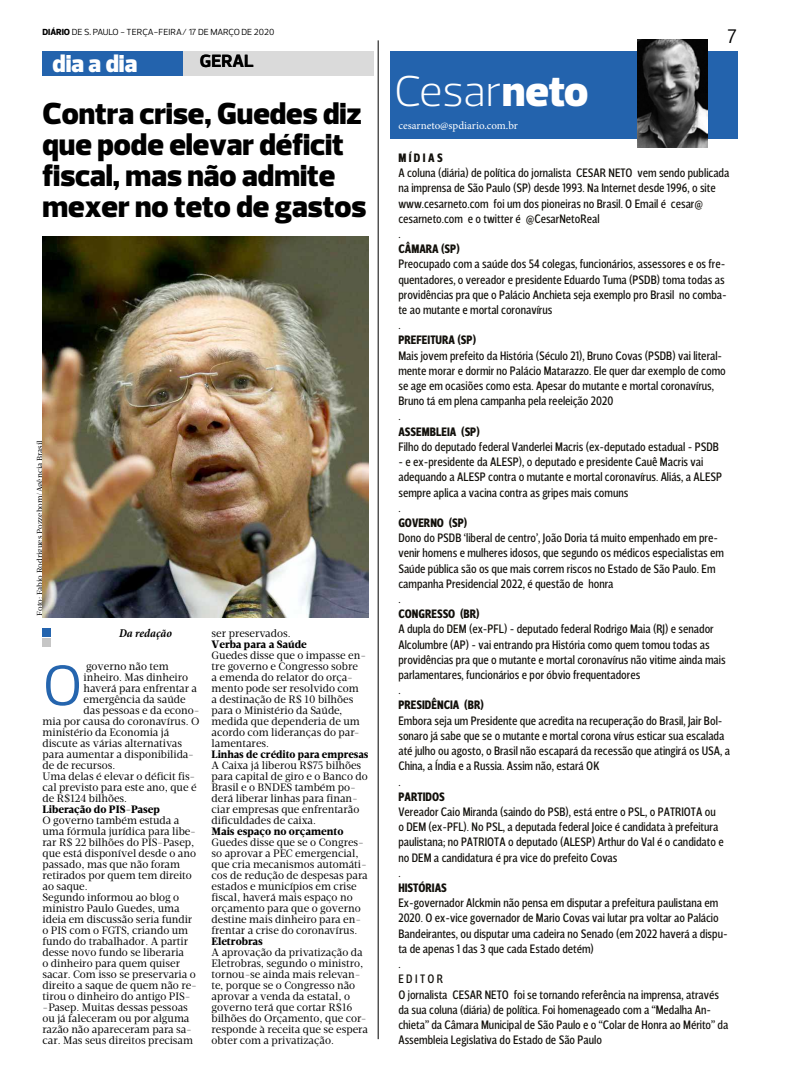
<style>
.page{position:relative;width:794px;height:1078px;background:#fff}
.page>*{position:absolute;margin:0;border:0;box-sizing:border-box;transform-origin:0 0}
.t1{font:58px "Prelo";color:#2565ae}
.t2{font:300 44px "Prelo";color:#fff}
.t3{font:900 31px/31px "Prelo";color:#000}
.t4{font:900 25px "Prelo";color:#fff}
.t5{font:20px "Prelo";color:#000}
.t6{font:700 18px "Prelo";color:#000}
.t7{font:12.5px/15.2px "Velino Sans Condensed";color:#12100b;scale:1.04 1}
.t8{font:700 12.5px "Velino Sans Condensed";color:#12100b;scale:1.04 1}
.t9{font:italic 700 condensed 12px "Minion Pro";letter-spacing:-.005em;color:#000}
.t10{font:11px/11px "Velino Text";color:#000;scale:.96 1}
.t11{font:900 11px "Velino Text";color:#000;scale:.96 1}
.t12{font:900 11px "Velino Text";color:#000;scale:.94 1}
.t13{font:11px "Minion Pro";color:#fff}
.t14{font:9px "Prelo";letter-spacing:-.01em;color:#000}
.t15{font:8px "Velino Text";color:#000}
.s1{font-weight:800}
.s2{font-weight:900}
</style>
<div class="page">
<div style="left:43px;top:51px;width:141px;height:24px;background:#2363ad"></div>
<div style="left:183px;top:51px;width:190px;height:25px;background:#dadada"></div>
<div style="left:390px;top:51px;width:347px;height:87px;background:#2363ad"></div>
<img style="left:637px;top:39px;width:70px;height:108px">
<hr style="left:378px;top:40px;width:1px;height:998px;background:#000">
<div style="left:43px;top:638px;width:8px;height:8px;background:#c6c6c6"></div>
<div style="left:43px;top:628px;width:8px;height:8px;background:#2464ae"></div>
<img style="left:43px;top:237px;width:326px;height:380px">
<p class="t14" style="left:43px;top:27px;width:233px"><span class="s1">DIÁRIO</span> DE S. PAULO - TERÇA-FEIRA/ 17 DE MARÇO DE 2020</p>
<h3 class="t5" style="left:727px;top:24px;width:11px">7</h3>
<h2 class="t2" style="left:394px;top:64px;width:196px">Cesar<span class="s2">neto</span></h2>
<p class="t13" style="left:398px;top:118px;width:121px">cesarneto@spdiario.com.br</p>
<p class="t8" style="left:398px;top:150px;width:44px">M Í D I A S</p>
<p class="t7" style="left:398px;top:165px;width:320px">A coluna (diária) de política do jornalista CESAR NETO vem sendo publicada na imprensa de São Paulo (SP) desde 1993. Na Internet desde 1996, o site www.cesarneto.com foi um dos pioneiras no Brasil. O Email é cesar@ cesarneto.com e o twitter é @CesarNetoReal<br>.</p>
<p class="t8" style="left:398px;top:241px;width:60px">CÂMARA (SP)</p>
<p class="t7" style="left:398px;top:256px;width:317px">Preocupado com a saúde dos 54 colegas, funcionários, assessores e os fre&shy;quentadores, o vereador e presidente Eduardo Tuma (PSDB) toma todas as providências pra que o Palácio Anchieta seja exemplo pro Brasil no comba&shy;te ao mutante e mortal coronavírus<br>.</p>
<p class="t8" style="left:398px;top:332px;width:76px">PREFEITURA (SP)</p>
<p class="t7" style="left:398px;top:348px;width:316px">Mais jovem prefeito da História (Século 21), Bruno Covas (PSDB) vai literal&shy;mente morar e dormir no Palácio Matarazzo. Ele quer dar exemplo de como se age em ocasiões como esta. Apesar do mutante e mortal coronavírus, Bruno tá em plena campanha pela reeleição 2020<br>.</p>
<p class="t8" style="left:398px;top:423px;width:80px">ASSEMBLEIA (SP)</p>
<p class="t7" style="left:398px;top:439px;width:310px">Filho do deputado federal Vanderlei Macris (ex-deputado estadual - PSDB</p>
<p class="t7" style="left:398px;top:454px;width:313px">- e ex-presidente da ALESP), o deputado e presidente Cauê Macris vai adequando a ALESP contra o mutante e mortal coronavírus. Aliás, a ALESP sempre aplica a vacina contra as gripes mais comuns<br>.</p>
<p class="t8" style="left:398px;top:515px;width:68px">GOVERNO (SP)</p>
<p class="t7" style="left:398px;top:530px;width:315px">Dono do PSDB ‘liberal de centro’, João Doria tá muito empenhado em pre&shy;venir homens e mulheres idosos, que segundo os médicos especialistas em Saúde pública são os que mais correm riscos no Estado de São Paulo. Em campanha Presidencial 2022, é questão de honra<br>.</p>
<p class="t8" style="left:398px;top:606px;width:80px">CONGRESSO (BR)</p>
<p class="t7" style="left:398px;top:621px;width:316px">A dupla do DEM (ex-PFL) - deputado federal Rodrigo Maia (RJ) e senador Alcolumbre (AP) - vai entrando pra História como quem tomou todas as providências pra que o mutante e mortal coronavírus não vitime ainda mais parlamentares, funcionários e por óbvio frequentadores<br>.</p>
<p class="t8" style="left:398px;top:697px;width:84px">PRESIDÊNCIA (BR)</p>
<p class="t7" style="left:398px;top:712px;width:320px">Embora seja um Presidente que acredita na recuperação do Brasil, Jair Bol&shy;sonaro já sabe que se o mutante e mortal corona vírus esticar sua escalada até julho ou agosto, o Brasil não escapará da recessão que atingirá os USA, a China, a Índia e a Russia. Assim não, estará OK<br>.</p>
<p class="t8" style="left:398px;top:788px;width:46px">PARTIDOS</p>
<p class="t7" style="left:398px;top:804px;width:314px">Vereador Caio Miranda (saindo do PSB), está entre o PSL, o PATRIOTA ou o DEM (ex-PFL). No PSL, a deputada federal Joice é candidata à prefeitura paulistana; no PATRIOTA o deputado (ALESP) Arthur do Val é o candidato e no DEM a candidatura é pra vice do prefeito Covas<br>.</p>
<p class="t8" style="left:398px;top:879px;width:48px">HISTÓRIAS</p>
<p class="t7" style="left:398px;top:895px;width:319px">Ex-governador Alckmin não pensa em disputar a prefeitura paulistana em 2020. O ex-vice governador de Mario Covas vai lutar pra voltar ao Palácio Bandeirantes, ou disputar uma cadeira no Senado (em 2022 haverá a dispu&shy;ta de apenas 1 das 3 que cada Estado detém)<br>.<br>E D I T O R<br>O jornalista CESAR NETO foi se tornando referência na imprensa, através da sua coluna (diária) de política. Foi homenageado com a “Medalha An&shy;chieta” da Câmara Municipal de São Paulo e o “Colar de Honra ao Mérito” da Assembleia Legislativa do Estado de São Paulo</p>
<h3 class="t4" style="left:52px;top:49px;width:86px">dia a dia</h3>
<h3 class="t6" style="left:200px;top:50px;width:55px">GERAL</h3>
<h3 class="t3" style="left:43px;top:99px;width:325px">Contra crise, Guedes diz que pode elevar déficit fiscal, mas não admite mexer no teto de gastos</h3>
<p class="t15" style="left:35px;top:615px;width:177px;rotate:-90deg">Foto: Fabio Rodrigues Pozzebom/Agência Brasil</p>
<p class="t9" style="left:119px;top:624px;width:54px">Da redação</p>
<p class="t10" style="left:212px;top:627px;width:84px">ser preservados.</p>
<p class="t11" style="left:212px;top:637px;width:101px">Verba para a Saúde</p>
<p class="t10" style="left:212px;top:649px;width:163px">Guedes disse que o impasse en&shy;tre governo e Congresso sobre a emenda do relator do orça&shy;mento pode ser resolvido com a destinação de R$ 10 bilhões para o Ministério da Saúde, medida que dependeria de um acordo com lideranças do par&shy;lamentares.</p>
<p class="t12" style="left:212px;top:747px;width:169px">Linhas de crédito para empresas</p>
<p class="t10" style="left:212px;top:759px;width:164px">A Caixa já liberou R$75 bilhões para capital de giro e o Banco do<br>Brasil e o BNDES também po&shy;derá liberar linhas para finan&shy;ciar empresas que enfrentarão dificuldades de caixa.</p>
<p class="t11" style="left:212px;top:824px;width:139px">Mais espaço no orçamento</p>
<p class="t10" style="left:212px;top:836px;width:164px">Guedes disse que se o Congres&shy;so aprovar a PEC emergencial, que cria mecanismos automáti&shy;cos de redução de despesas para estados e municípios em crise fiscal, haverá mais espaço no orçamento para que o governo destine mais dinheiro para en&shy;frentar a crise do coronavírus.</p>
<p class="t11" style="left:212px;top:934px;width:55px">Eletrobras</p>
<p class="t10" style="left:212px;top:946px;width:164px">A aprovação da privatização da<br>Eletrobras, segundo o ministro, tornou-se ainda mais relevan&shy;te, porque se o Congresso não aprovar a venda da estatal, o governo terá que cortar R$16 bilhões do Orçamento, que cor&shy;responde à receita que se espera obter com a privatização.</p>
<h1 class="t1" style="left:43px;top:649px;width:42px">O</h1>
<p class="t10" style="left:86px;top:660px;width:88px">governo não tem</p>
<p class="t10" style="left:84px;top:671px;width:110px">inheiro. Mas dinheiro</p>
<p class="t10" style="left:84px;top:682px;width:120px">haverá para enfrentar a</p>
<p class="t10" style="left:84px;top:693px;width:108px">emergência da saúde</p>
<p class="t10" style="left:84px;top:704px;width:122px">das pessoas e da econo-</p>
<p class="t10" style="left:43px;top:715px;width:165px">mia por causa do coronavírus. O</p>
<p class="t10" style="left:43px;top:726px;width:134px">ministério da Economia já</p>
<p class="t10" style="left:43px;top:737px;width:147px">discute as várias alternativas</p>
<p class="t10" style="left:43px;top:748px;width:159px">para aumentar a disponibilida-</p>
<p class="t10" style="left:43px;top:759px;width:77px">de de recursos.</p>
<p class="t10" style="left:43px;top:770px;width:161px">Uma delas é elevar o déficit fis-</p>
<p class="t10" style="left:43px;top:781px;width:162px">cal previsto para este ano, que é</p>
<p class="t10" style="left:43px;top:792px;width:90px">de R$124 bilhões.</p>
<p class="t11" style="left:43px;top:802px;width:124px">Liberação do PIS-Pasep</p>
<p class="t10" style="left:43px;top:814px;width:162px">O governo também estuda a uma fórmula jurídica para libe&shy;rar R$ 22 bilhões do PIS-Pasep, que está disponível desde o ano passado, mas que não foram retirados por quem tem direito ao saque.<br>Segundo informou ao blog o ministro Paulo Guedes, uma ideia em discussão seria fundir o PIS com o FGTS, criando um fundo do trabalhador. A partir desse novo fundo se liberaria<br>o dinheiro para quem quiser sacar. Com isso se preservaria o direito a saque de quem não re&shy;tirou o dinheiro do antigo PIS--Pasep. Muitas dessas pessoas ou já faleceram ou por alguma razão não apareceram para sa&shy;car. Mas seus direitos precisam</p>
</div>
